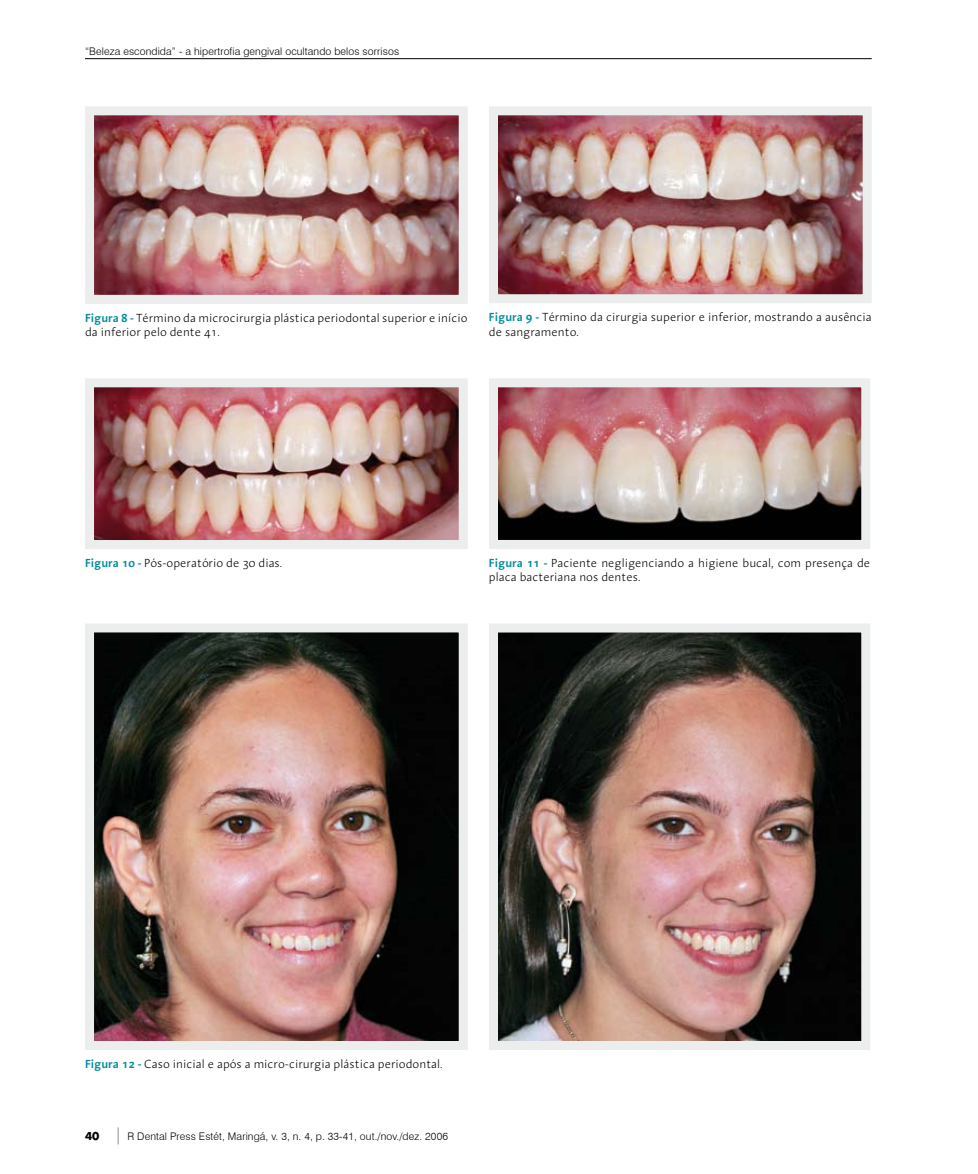
<style>
.page{position:relative;width:978px;height:1174px;background:#fff}
.page>*{position:absolute;margin:0;border:0;box-sizing:border-box;transform-origin:0 0}
.t1{font:300 12px/14.4px "Linotype Aroma";color:#000}
.t2{font:300 10.5px "Swiss 721 BT";letter-spacing:.01em;color:#000}
.t3{font:700 10.5px "Futura";color:#000}
.s1{font-weight:600;color:#008c9c}
</style>
<div class="page">
<svg style="left:117px;top:1127px;width:2px;height:17px"></svg>
<hr style="left:85px;top:58px;width:787px;height:1px;background:#000">
<img style="left:95px;top:116px;width:363px;height:178px">
<div style="left:85px;top:106px;width:383px;height:198px;border:9px solid #eceded"></div>
<img style="left:499px;top:116px;width:363px;height:177px">
<div style="left:489px;top:106px;width:383px;height:197px;border:9px solid #eceded"></div>
<img style="left:95px;top:388px;width:363px;height:151px">
<div style="left:85px;top:378px;width:383px;height:171px;border:9px solid #eceded"></div>
<img style="left:499px;top:388px;width:361px;height:151px">
<div style="left:489px;top:378px;width:381px;height:171px;border:9px solid #eceded"></div>
<img style="left:95px;top:633px;width:363px;height:407px">
<div style="left:85px;top:623px;width:383px;height:427px;border:9px solid #eceded"></div>
<img style="left:499px;top:633px;width:361px;height:407px">
<div style="left:489px;top:623px;width:381px;height:427px;border:9px solid #eceded"></div>
<p class="t2" style="left:85px;top:45px;width:316px">“Beleza escondida” - a hipertrofia gengival ocultando belos sorrisos</p>
<p class="t1" style="left:85px;top:310px;width:384px"><span class="s1">Figura 8 -</span> Término da microcirurgia plástica periodontal superior e início da inferior pelo dente 41.</p>
<p class="t1" style="left:489px;top:310px;width:384px"><span class="s1">Figura 9 -</span> Término da cirurgia superior e inferior, mostrando a ausência de sangramento.</p>
<p class="t1" style="left:85px;top:555px;width:199px"><span class="s1">Figura 10 -</span> Pós-operatório de 30 dias.</p>
<p class="t1" style="left:489px;top:555px;width:383px"><span class="s1">Figura 11 -</span> Paciente negligenciando a higiene bucal, com presença de placa bacteriana nos dentes.</p>
<p class="t1" style="left:85px;top:1056px;width:359px"><span class="s1">Figura 12 -</span> Caso inicial e após a micro-cirurgia plástica periodontal.</p>
<p class="t3" style="left:85px;top:1129px;width:16px">40</p>
<p class="t2" style="left:128px;top:1129px;width:322px">R Dental Press Estét, Maringá, v. 3, n. 4, p. 33-41, out./nov./dez. 2006</p>
</div>
